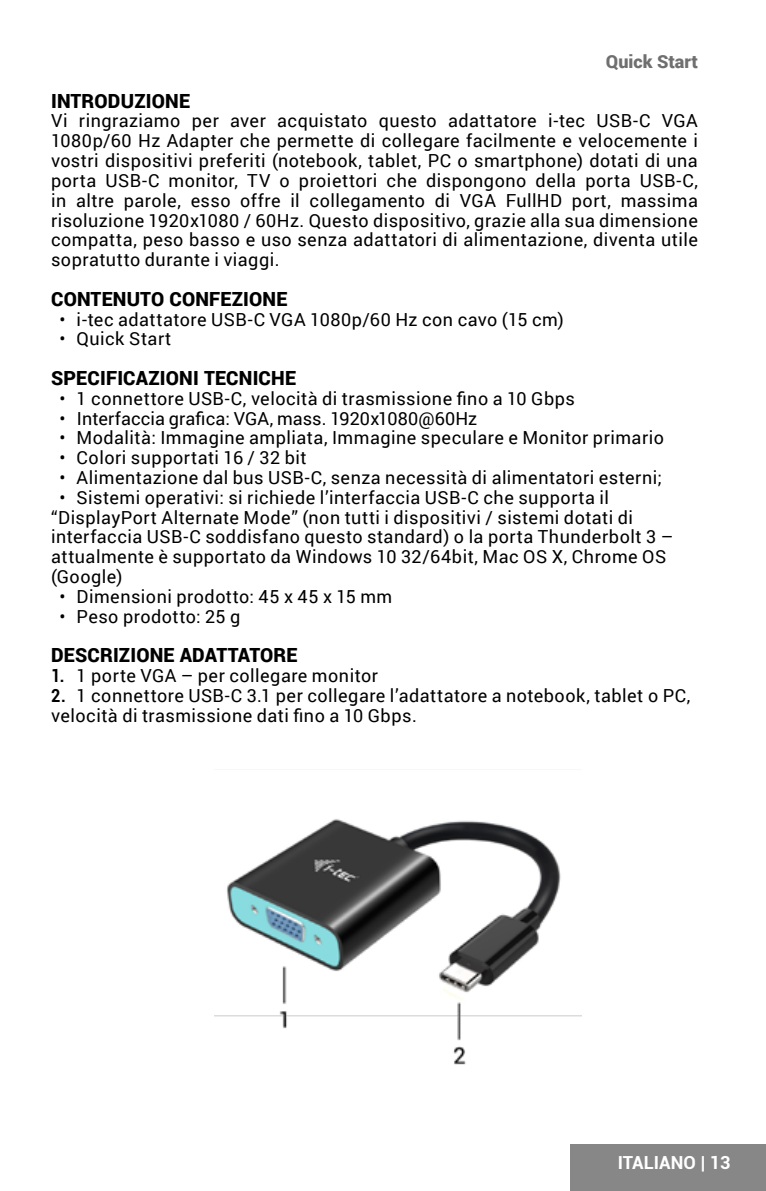
<style>
.page{position:relative;width:766px;height:1191px;background:#fff}
.page>*{position:absolute;margin:0;border:0;box-sizing:border-box;transform-origin:0 0}
.t1{font:900 19.5px "Roboto";letter-spacing:.01em;color:#000}
.t2{font:18px/19.8px "Roboto";letter-spacing:.025em;color:#000}
.t3{font:18px "Roboto";letter-spacing:.005em;color:#000}
.t4{font:700 18px "Roboto";color:#fff}
.t5{font:900 18px "Roboto";color:#706f6f}
.s1{font-weight:700}
</style>
<div class="page">
<div style="left:570px;top:1144px;width:195px;height:47px;background:#878787"></div>
<img style="left:214px;top:819px;width:367px;height:246px">
<p class="t5" style="left:605px;top:49px;width:94px">Quick Start</p>
<p class="t1" style="left:51px;top:87px;width:140px">INTRODUZIONE</p>
<p class="t2" style="left:51px;top:110px;width:648px;text-align:justify">Vi ringraziamo per aver acquistato questo adattatore i-tec USB-C VGA 1080p/60 Hz Adapter che permette di collegare facilmente e velocemente i vostri dispositivi preferiti (notebook, tablet, PC o smartphone) dotati di una porta USB-C monitor, TV o proiettori che dispongono della porta USB-C, in altre parole, esso offre il collegamento di VGA FullHD port, massima risoluzione 1920x1080 / 60Hz. Questo dispositivo, grazie alla sua dimensione compatta, peso basso e uso senza adattatori di alimentazione, diventa utile sopratutto durante i viaggi.</p>
<p class="t1" style="left:51px;top:285px;width:238px">CONTENUTO CONFEZIONE</p>
<p class="t2" style="left:60px;top:308px;width:505px">• i-tec adattatore USB-C VGA 1080p/60 Hz con cavo (15 cm)</p>
<p class="t2" style="left:60px;top:328px;width:113px">• Quick Start</p>
<p class="t1" style="left:51px;top:364px;width:246px">SPECIFICAZIONI TECNICHE</p>
<p class="t2" style="left:60px;top:388px;width:516px">• 1 connettore USB-C, velocità di trasmissione fino a 10 Gbps</p>
<p class="t3" style="left:60px;top:405px;width:419px">• Interfaccia grafica: VGA, mass. 1920x1080@60Hz</p>
<p class="t2" style="left:60px;top:427px;width:605px">• Modalità: Immagine ampliata, Immagine speculare e Monitor primario</p>
<p class="t2" style="left:60px;top:447px;width:249px">• Colori supportati 16 / 32 bit</p>
<p class="t2" style="left:60px;top:467px;width:604px">• Alimentazione dal bus USB-C, senza necessità di alimentatori esterni;</p>
<p class="t2" style="left:51px;top:487px;width:623px;text-indent:8px">• Sistemi operativi: si richiede l’interfaccia USB-C che supporta il “DisplayPort Alternate Mode” (non tutti i dispositivi / sistemi dotati di interfaccia USB-C soddisfano questo standard) o la porta Thunderbolt 3 – attualmente è supportato da Windows 10 32/64bit, Mac OS X, Chrome OS (Google)</p>
<p class="t2" style="left:60px;top:586px;width:334px">• Dimensioni prodotto: 45 x 45 x 15 mm</p>
<p class="t2" style="left:60px;top:605px;width:182px">• Peso prodotto: 25 g</p>
<p class="t1" style="left:51px;top:641px;width:248px">DESCRIZIONE ADATTATORE</p>
<p class="t2" style="left:51px;top:665px;width:328px"><span class="s1">1.</span> 1 porte VGA – per collegare monitor</p>
<p class="t2" style="left:51px;top:685px;width:640px"><span class="s1">2.</span> 1 connettore USB-C 3.1 per collegare l’adattatore a notebook, tablet o PC, velocità di trasmissione dati fino a 10 Gbps.</p>
<p class="t4" style="left:617px;top:1149px;width:114px">ITALIANO | 13</p>
</div>
